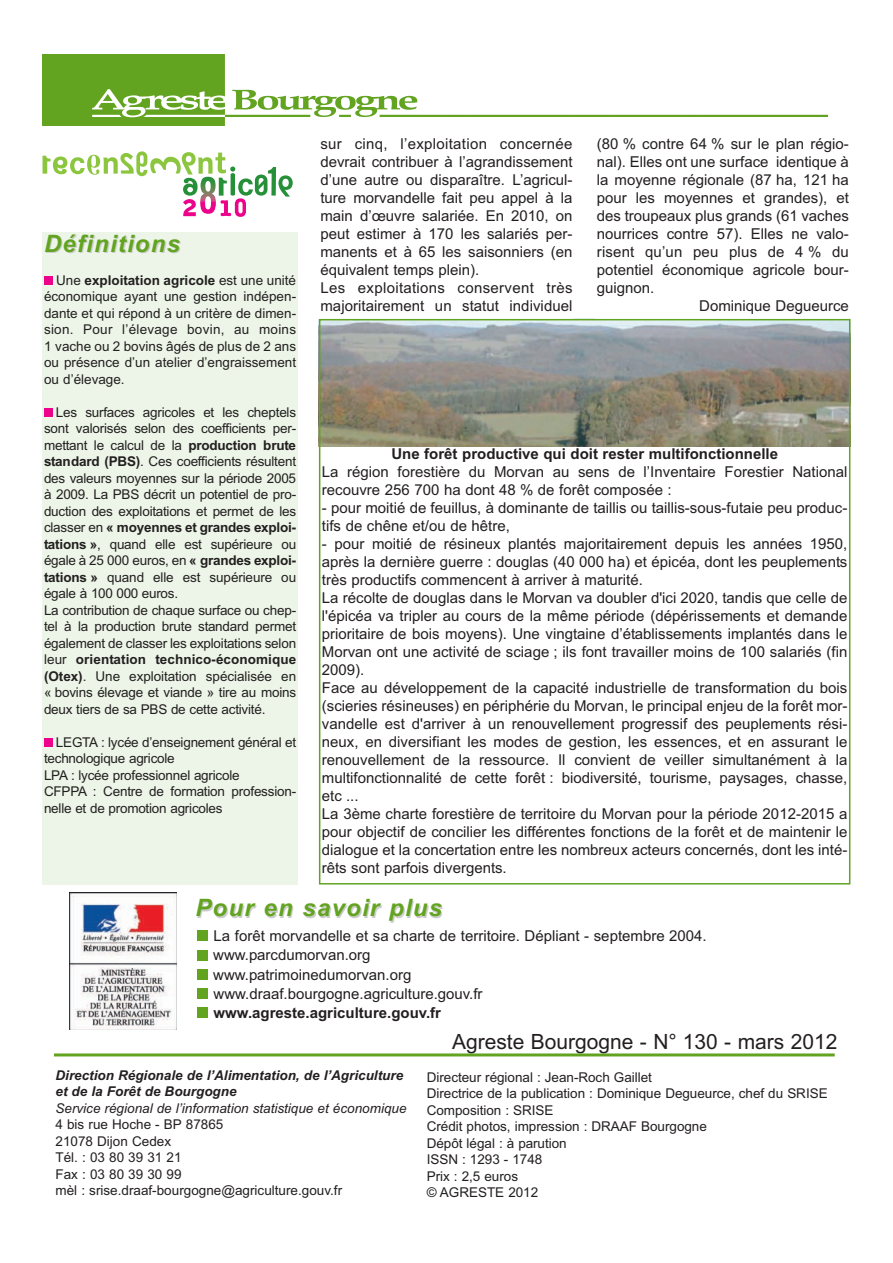
<style>
.page{position:relative;width:893px;height:1263px;background:#fff}
.page>*{position:absolute;margin:0;border:0;box-sizing:border-box;transform-origin:0 0}
.t1{font:italic 700 24px "Arial";letter-spacing:.05em;color:#62a320}
.t2{font:21px "Arial";color:#231f20}
.t3{font:15px/18px "Arial";color:#231f20}
.t4{font:700 15px "Arial";color:#231f20}
.t5{font:13.5px/16.5px "Arial";letter-spacing:-.015em;color:#231f20}
.t6{font:italic 700 13.5px/16.5px "Arial";color:#231f20}
.t7{font:italic 13.5px "Arial";color:#231f20}
.s1{font-weight:700}
</style>
<div class="page">
<div style="left:43px;top:233px;width:255px;height:652px;background:#ecf5e8"></div>
<div style="left:44px;top:276px;width:9px;height:9px;background:#ed028c"></div>
<div style="left:44px;top:408px;width:9px;height:9px;background:#ed028c"></div>
<div style="left:44px;top:738px;width:9px;height:9px;background:#ed028c"></div>
<img style="left:43px;top:54px;width:784px;height:71px">
<div style="left:197px;top:969px;width:11px;height:11px;background:#62a320"></div>
<div style="left:197px;top:930px;width:11px;height:11px;background:#62a320"></div>
<div style="left:197px;top:1007px;width:11px;height:11px;background:#62a320"></div>
<div style="left:197px;top:950px;width:11px;height:10px;background:#62a320"></div>
<div style="left:197px;top:988px;width:11px;height:11px;background:#62a320"></div>
<img style="left:70px;top:892px;width:107px;height:138px">
<hr style="left:54px;top:1053px;width:781px;height:3px;background:#62a320">
<img style="left:322px;top:322px;width:525px;height:124px">
<svg style="left:43px;top:151px;width:250px;height:66px"></svg>
<div style="left:319px;top:319px;width:531px;height:565px;border:2px solid #62a320"></div>
<h1 class="t1" style="left:44px;top:229px;width:137px">Définitions</h1>
<p class="t5" style="left:44px;top:272px;width:254px;text-align:justify;text-indent:12px">Une <span class="s1">exploitation agricole</span> est une unité économique ayant une gestion indépen&shy;dante et qui répond à un critère de dimen&shy;sion. Pour l’élevage bovin, au moins 1 vache ou 2 bovins âgés de plus de 2 ans ou présence d’un atelier d’engraissement ou d’élevage.</p>
<p class="t5" style="left:44px;top:404px;width:254px;text-indent:12px">Les surfaces agricoles et les cheptels sont valorisés selon des coefficients per&shy;mettant le calcul de la <span class="s1">production brute standard (PBS)</span>. Ces coefficients résultent des valeurs moyennes sur la période 2005 à 2009. La PBS décrit un potentiel de pro&shy;duction des exploitations et permet de les classer en <span class="s1">« moyennes et grandes exploi&shy;tations »</span>, quand elle est supérieure ou égale à 25 000 euros, en <span class="s1">« grandes exploi&shy;tations »</span> quand elle est supérieure ou égale à 100 000 euros.<br>La contribution de chaque surface ou chep&shy;tel à la production brute standard permet également de classer les exploitations selon leur <span class="s1">orientation technico-économique (Otex)</span>. Une exploitation spécialisée en « bovins élevage et viande » tire au moins deux tiers de sa PBS de cette activité.</p>
<p class="t5" style="left:44px;top:734px;width:254px;text-indent:12px">LEGTA : lycée d’enseignement général et technologique agricole<br>LPA : lycée professionnel agricole<br>CFPPA : Centre de formation profession&shy;nelle et de promotion agricoles</p>
<p class="t3" style="left:320px;top:134px;width:254px">sur cinq, l’exploitation concernée devrait contribuer à l’agrandissement d’une autre ou disparaître. L’agricul&shy;ture morvandelle fait peu appel à la main d’œuvre salariée. En 2010, on peut estimer à 170 les salariés per&shy;manents et à 65 les saisonniers (en équivalent temps plein).<br>Les exploitations conservent très majoritairement un statut individuel</p>
<p class="t3" style="left:597px;top:134px;width:254px">(80 % contre 64 % sur le plan régio-</p>
<p class="t3" style="left:597px;top:152px;width:254px">nal). Elles ont une surface identique à</p>
<p class="t3" style="left:597px;top:170px;width:254px">la moyenne régionale (87 ha, 121 ha</p>
<p class="t3" style="left:597px;top:188px;width:254px">pour les moyennes et grandes), et</p>
<p class="t3" style="left:597px;top:206px;width:254px">des troupeaux plus grands (61 vaches</p>
<p class="t3" style="left:597px;top:224px;width:254px">nourrices contre 57). Elles ne valo-</p>
<p class="t3" style="left:597px;top:242px;width:254px">risent qu’un peu plus de 4 % du</p>
<p class="t3" style="left:597px;top:260px;width:254px">potentiel économique agricole bour-</p>
<p class="t3" style="left:597px;top:278px;width:59px">guignon.</p>
<p class="t3" style="left:699px;top:296px;width:151px">Dominique Degueurce</p>
<p class="t4" style="left:391px;top:445px;width:388px">Une forêt productive qui doit rester multifonctionnelle</p>
<p class="t3" style="left:322px;top:463px;width:527px">La région forestière du Morvan au sens de l’Inventaire Forestier National recouvre 256 700 ha dont 48 % de forêt composée :</p>
<p class="t3" style="left:322px;top:499px;width:527px">- pour moitié de feuillus, à dominante de taillis ou taillis-sous-futaie peu produc&shy;tifs de chêne et/ou de hêtre,</p>
<p class="t3" style="left:322px;top:535px;width:527px">- pour moitié de résineux plantés majoritairement depuis les années 1950, après la dernière guerre : douglas (40 000 ha) et épicéa, dont les peuplements très productifs commencent à arriver à maturité.<br>La récolte de douglas dans le Morvan va doubler d'ici 2020, tandis que celle de l'épicéa va tripler au cours de la même période (dépérissements et demande prioritaire de bois moyens). Une vingtaine d’établissements implantés dans le Morvan ont une activité de sciage ; ils font travailler moins de 100 salariés (fin 2009).<br>Face au développement de la capacité industrielle de transformation du bois (scieries résineuses) en périphérie du Morvan, le principal enjeu de la forêt mor&shy;vandelle est d'arriver à un renouvellement progressif des peuplements rési&shy;neux, en diversifiant les modes de gestion, les essences, et en assurant le renouvellement de la ressource. Il convient de veiller simultanément à la multifonctionnalité de cette forêt : biodiversité, tourisme, paysages, chasse, etc ...<br>La 3ème charte forestière de territoire du Morvan pour la période 2012-2015 a pour objectif de concilier les différentes fonctions de la forêt et de maintenir le dialogue et la concertation entre les nombreux acteurs concernés, dont les inté&shy;rêts sont parfois divergents.</p>
<h1 class="t1" style="left:195px;top:894px;width:248px">Pour en savoir plus</h1>
<p class="t3" style="left:213px;top:926px;width:495px;line-height:19.2px">La forêt morvandelle et sa charte de territoire. Dépliant - septembre 2004. www.parcdumorvan.org<br>www.patrimoinedumorvan.org<br>www.draaf.bourgogne.agriculture.gouv.fr</p>
<p class="t4" style="left:214px;top:1004px;width:229px">www.agreste.agriculture.gouv.fr</p>
<h2 class="t2" style="left:452px;top:1030px;width:387px">Agreste Bourgogne - N° 130 - mars 2012</h2>
<p class="t5" style="left:427px;top:1069px;width:402px">Directeur régional : Jean-Roch Gaillet<br>Directrice de la publication : Dominique Degueurce, chef du SRISE<br>Composition : SRISE<br>Crédit photos, impression : DRAAF Bourgogne<br>Dépôt légal : à parution<br>ISSN : 1293 - 1748<br>Prix : 2,5 euros<br>© AGRESTE 2012</p>
<p class="t6" style="left:55px;top:1067px;width:349px">Direction Régionale de l’Alimentation, de l’Agriculture et de la Forêt de Bourgogne</p>
<p class="t7" style="left:55px;top:1100px;width:353px">Service régional de l’information statistique et économique</p>
<p class="t5" style="left:56px;top:1116px;width:288px">4 bis rue Hoche - BP 87865<br>21078 Dijon Cedex<br>Tél. : 03 80 39 31 21<br>Fax : 03 80 39 30 99<br>mèl : srise.draaf-bourgogne@agriculture.gouv.fr</p>
</div>
